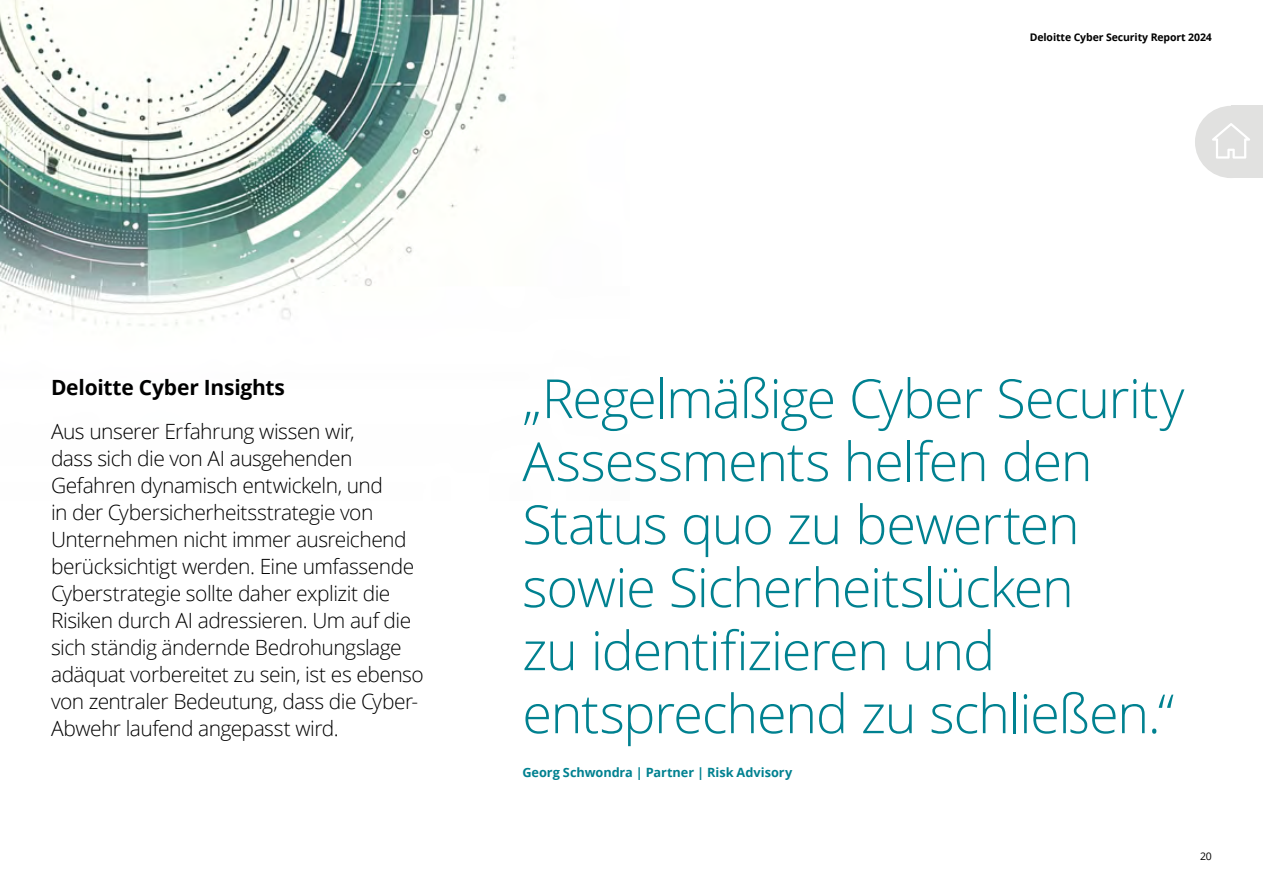
<style>
.page{position:relative;width:1263px;height:893px;background:#fff}
.page>*{position:absolute;margin:0;border:0;box-sizing:border-box;transform-origin:0 0}
.t1{font:300 54px/63px "Open Sans";letter-spacing:-.025em;color:#008190}
.t2{font:300 21px/27px "Open Sans";letter-spacing:-.025em;color:#000}
.t3{font:700 21px "Open Sans";letter-spacing:-.01em;color:#000}
.t4{font:700 12.75px "Open Sans";color:#008190}
.t5{font:700 10.5px "Open Sans";letter-spacing:-.01em;color:#000}
.t6{font:10.5px "Open Sans";color:#000}
</style>
<div class="page">
<svg style="left:1195px;top:106px;width:68px;height:72px"></svg>
<img style="left:0;top:0;width:516px;height:330px">
<p class="t5" style="left:1030px;top:30px;width:184px">Deloitte Cyber Security Report 2024</p>
<p class="t3" style="left:51px;top:372px;width:235px">Deloitte Cyber Insights</p>
<p class="t2" style="left:51px;top:417px;width:374px">Aus unserer Erfahrung wissen wir,<br>dass sich die von AI ausgehenden Gefahren dynamisch entwickeln, und<br>in der Cybersicherheitsstrategie von Unternehmen nicht immer ausreichend berücksichtigt werden. Eine umfassende Cyberstrategie sollte daher explizit die Risiken durch AI adressieren. Um auf die sich ständig ändernde Bedrohungslage adäquat vorbereitet zu sein, ist es ebenso von zentraler Bedeutung, dass die Cyber-Abwehr laufend angepasst wird.</p>
<h1 class="t1" style="left:522px;top:366px;width:664px">„Regelmäßige Cyber Security<br>Assessments helfen den<br>Status quo zu bewerten sowie Sicherheitslücken<br>zu identifizieren und entsprechend zu schließen.“</h1>
<p class="t4" style="left:522px;top:763px;width:271px">Georg Schwondra | Partner | Risk Advisory</p>
<p class="t6" style="left:1200px;top:849px;width:13px">20</p>
</div>
